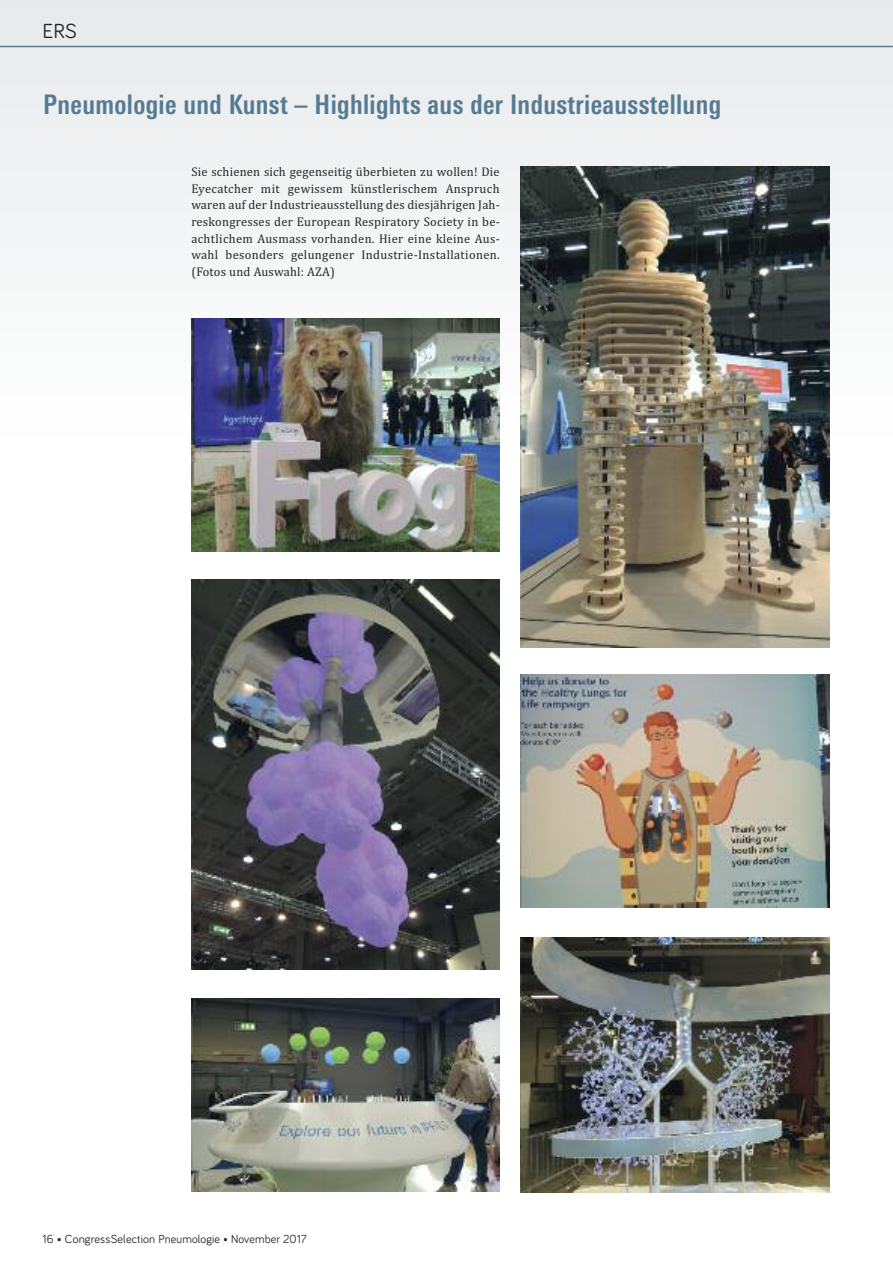
<style>
.page{position:relative;width:893px;height:1263px;background:#fff}
.page>*{position:absolute;margin:0;border:0;box-sizing:border-box;transform-origin:0 0}
.t1{font:700 condensed 27px "Linotype Univers";letter-spacing:.015em;color:#567b92}
.t2{font:21px "Bariol";color:#272627}
.t3{font:12.75px/16.6px "Cambria";letter-spacing:.025em;color:#272627;text-align:justify}
.t4{font:12px "Bariol";letter-spacing:.01em;color:#272627}
</style>
<div class="page">
<div style="left:0;top:0;width:893px;height:442px;background:linear-gradient(to bottom,#e7e9ea,#fdfdfd)"></div>
<hr style="left:0;top:46px;width:893px;height:1px;background:#567b92">
<img style="left:521px;top:938px;width:308px;height:254px">
<img style="left:191px;top:319px;width:309px;height:232px">
<img style="left:521px;top:675px;width:308px;height:232px">
<img style="left:191px;top:998px;width:309px;height:193px">
<img style="left:191px;top:579px;width:309px;height:390px">
<img style="left:521px;top:167px;width:308px;height:480px">
<h2 class="t2" style="left:43px;top:24px;width:36px">ERS</h2>
<h1 class="t1" style="left:43px;top:95px;width:680px">Pneumologie und Kunst – Highlights aus der Industrieausstellung</h1>
<p class="t3" style="left:191px;top:163px;width:310px">Sie schienen sich gegenseitig überbieten zu wollen! Die Eyecatcher mit gewissem künstlerischem Anspruch waren auf der Industrieausstellung des diesjährigen Jah&shy;reskongresses der European Respiratory Society in be&shy;achtlichem Ausmass vorhanden. Hier eine kleine Aus&shy;wahl besonders gelungener Industrie-Installationen. (Fotos und Auswahl: AZA)</p>
<p class="t4" style="left:43px;top:1234px;width:266px">16 • CongressSelection Pneumologie • November 2017</p>
</div>
